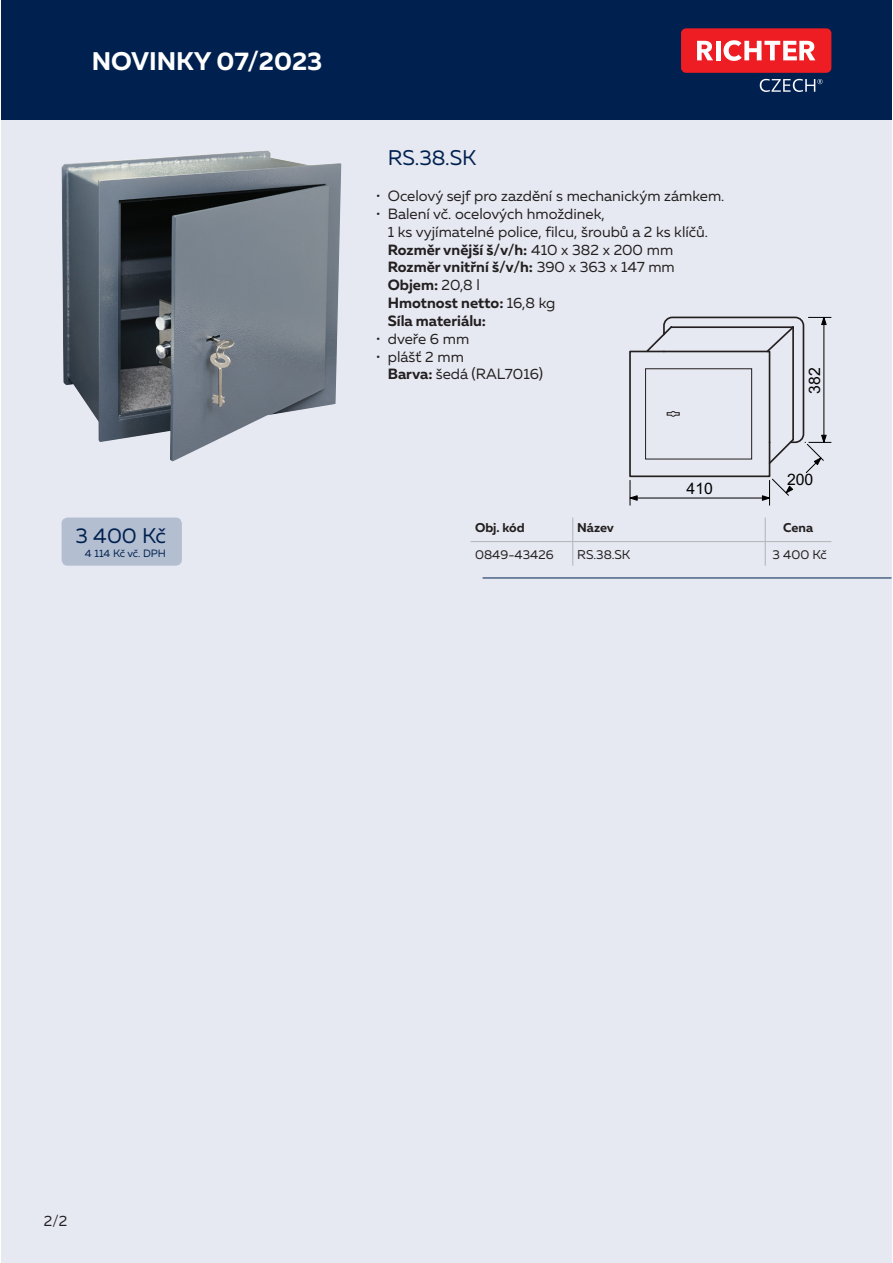
<style>
.page{position:relative;width:893px;height:1263px;background:#fff}
.page>*{position:absolute;margin:0;border:0;box-sizing:border-box;transform-origin:0 0}
.t1{font:700 25.5px "Muller";color:#fff}
.t2{font:21.15px "Muller";color:#00214f}
.t3{font:15.75px "Arial";color:#000}
.t4{font:14.85px/17.9px "Muller";color:#231f20}
.t5{font:12.75px "Muller";color:#231f20}
.t6{font:700 12.75px "Muller";letter-spacing:-.005em;color:#231f20}
.t7{font:10.65px "Muller";color:#00214f}
.s1{font-weight:700}
</style>
<div class="page">
<div style="left:1px;top:0;width:890px;height:120px;background:#00214f"></div>
<div style="left:1px;top:120px;width:890px;height:1143px;background:#e6e9f1"></div>
<svg style="left:760px;top:79px;width:62px;height:13px"></svg>
<div style="left:681px;top:28px;width:150px;height:45px;background:#ee1d23;border-radius:5px"></div>
<svg style="left:697px;top:41px;width:16px;height:19px"></svg>
<div style="left:716px;top:41px;width:5px;height:19px;background:#fff"></div>
<svg style="left:723px;top:40px;width:92px;height:21px"></svg>
<hr style="left:483px;top:578px;width:408px;height:1px;background:#00214f">
<img style="left:62px;top:150px;width:279px;height:311px">
<div style="left:62px;top:517px;width:120px;height:49px;background:#b3bed1;border-radius:6px"></div>
<hr style="left:471px;top:541px;width:102px;height:1px;background:#b2b3b7">
<hr style="left:573px;top:541px;width:192px;height:1px;background:#b2b3b7">
<svg style="left:572px;top:517px;width:1px;height:49px"></svg>
<hr style="left:765px;top:541px;width:66px;height:1px;background:#b2b3b7">
<svg style="left:765px;top:517px;width:1px;height:49px"></svg>
<svg style="left:629px;top:317px;width:202px;height:188px"></svg>
<h1 class="t1" style="left:92px;top:45px;width:232px">NOVINKY 07/2023</h1>
<h2 class="t2" style="left:76px;top:522px;width:92px">3 400 Kč</h2>
<p class="t7" style="left:85px;top:547px;width:82px">4 114 Kč vč. DPH</p>
<h2 class="t2" style="left:388px;top:145px;width:90px">RS.38.SK</h2>
<p class="t4" style="left:376px;top:187px;width:350px">• Ocelový sejf pro zazdění s mechanickým zámkem.</p>
<p class="t4" style="left:388px;top:205px;width:322px;text-indent:-12px">• Balení vč. ocelových hmoždinek,<br>1 ks vyjímatelné police, filcu, šroubů a 2 ks klíčů.<br><span class="s1">Rozměr vnější š/v/h:</span> 410 x 382 x 200 mm<br><span class="s1">Rozměr vnitřní š/v/h:</span> 390 x 363 x 147 mm<br><span class="s1">Objem:</span> 20,8 l<br><span class="s1">Hmotnost netto:</span> 16,8 kg<br><span class="s1">Síla materiálu:</span></p>
<p class="t4" style="left:376px;top:329px;width:95px">• dveře 6 mm</p>
<p class="t4" style="left:388px;top:347px;width:157px;text-indent:-12px">• plášť 2 mm<br><span class="s1">Barva:</span> šedá (RAL7016)</p>
<p class="t3" style="left:687px;top:478px;width:28px">410</p>
<p class="t3" style="left:804px;top:394px;width:28px;rotate:-90deg">382</p>
<p class="t3" style="left:787px;top:469px;width:28px">200</p>
<p class="t6" style="left:475px;top:520px;width:51px">Obj. kód</p>
<p class="t6" style="left:577px;top:520px;width:38px">Název</p>
<p class="t6" style="left:783px;top:520px;width:31px">Cena</p>
<p class="t5" style="left:475px;top:546px;width:80px">0849-43426</p>
<p class="t5" style="left:577px;top:546px;width:55px">RS.38.SK</p>
<p class="t5" style="left:773px;top:546px;width:56px">3 400 Kč</p>
<p class="t4" style="left:44px;top:1212px;width:25px">2/2</p>
</div>
